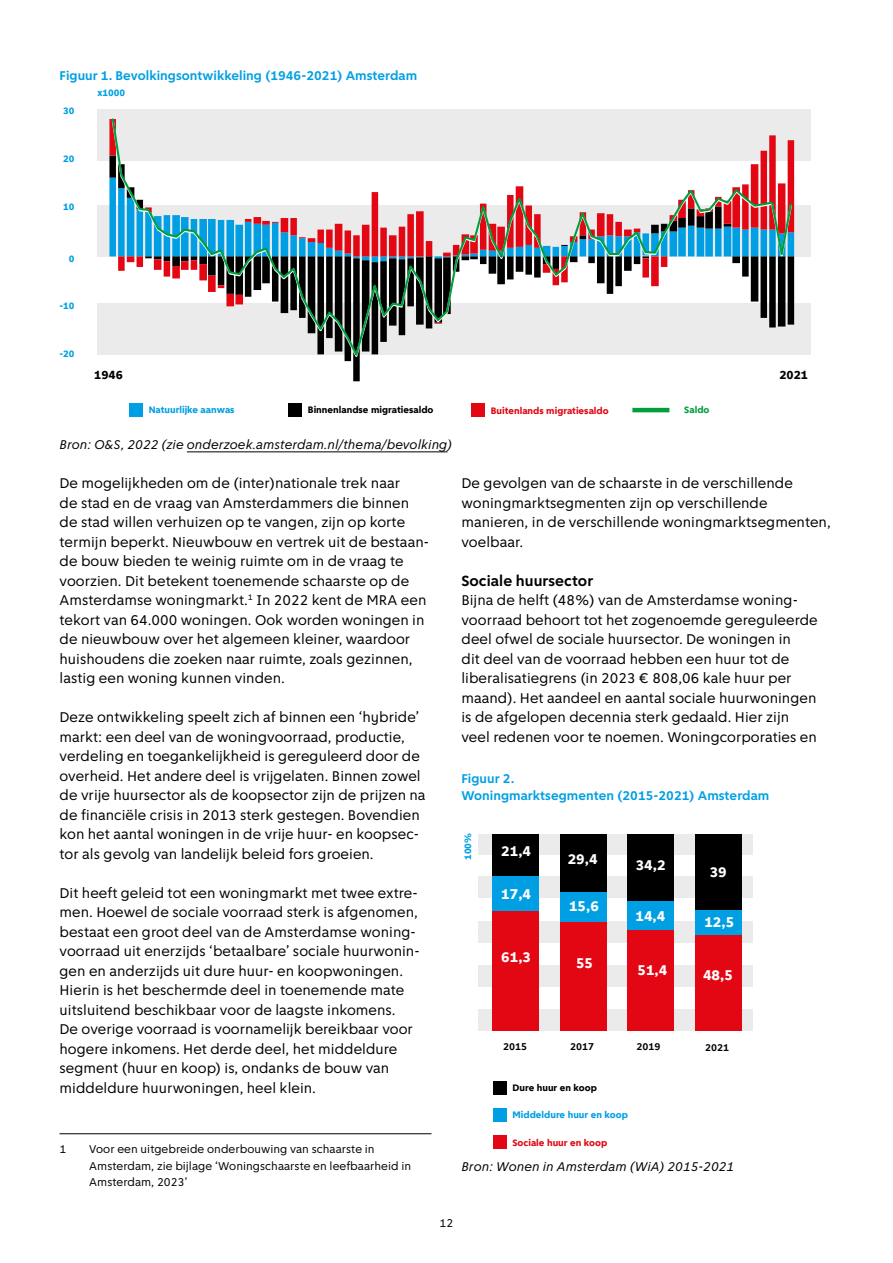
<style>
.page{position:relative;width:893px;height:1263px;background:#fff}
.page>*{position:absolute;margin:0;border:0;box-sizing:border-box;transform-origin:0 0}
.H3_subparagraafkopje{font:700 15.75px "Amsterdam Sans";color:#000}
.platte_tekst{font:15px/19.5px "Amsterdam Sans";color:#000}
.t1{font:800 14.85px "Amsterdam Sans";color:#fff}
.t2{font:700 13.5px/17.5px "Amsterdam Sans";color:#009fe3}
.t3{font:italic 13.5px "Amsterdam Sans";color:#000}
.t4{font:800 12.6px "Amsterdam Sans";color:#000}
.Voettekst{font:12px/16.5px "Amsterdam Sans";color:#000}
.t5{font:700 10.5px "Amsterdam Sans";color:#000}
.t6{font:800 9.9px "Amsterdam Sans";color:#009fe3}
.t7{font:800 9.9px "Amsterdam Sans";color:#e30613}
.t8{font:800 9.9px "Amsterdam Sans";color:#000}
.t9{font:800 9.9px "Amsterdam Sans";color:#009e3d}
</style>
<div class="page">
<div style="left:97px;top:303px;width:713px;height:51px;background:#ebebeb"></div>
<div style="left:97px;top:206px;width:713px;height:51px;background:#ebebeb"></div>
<div style="left:97px;top:109px;width:713px;height:51px;background:#ebebeb"></div>
<div style="left:288px;top:403px;width:14px;height:14px;background:#000"></div>
<div style="left:471px;top:404px;width:14px;height:13px;background:#e30613"></div>
<div style="left:129px;top:403px;width:14px;height:14px;background:#009fe3"></div>
<hr style="left:632px;top:408px;width:37px;height:4px;background:#009e3d">
<svg style="left:110px;top:118px;width:683px;height:242px"></svg>
<hr style="left:187px;top:452px;width:260px;height:1px;background:#000">
<hr style="left:60px;top:1133px;width:371px;height:1px;background:#000">
<div style="left:478px;top:1009px;width:275px;height:22px;background:#ebebeb"></div>
<div style="left:478px;top:965px;width:275px;height:22px;background:#ebebeb"></div>
<div style="left:478px;top:921px;width:275px;height:22px;background:#ebebeb"></div>
<div style="left:478px;top:876px;width:275px;height:22px;background:#ebebeb"></div>
<div style="left:478px;top:832px;width:275px;height:22px;background:#ebebeb"></div>
<div style="left:695px;top:935px;width:46px;height:96px;background:#e30613"></div>
<div style="left:695px;top:910px;width:46px;height:25px;background:#009fe3"></div>
<div style="left:695px;top:833px;width:46px;height:77px;background:#000"></div>
<div style="left:560px;top:921px;width:46px;height:110px;background:#e30613"></div>
<div style="left:560px;top:891px;width:46px;height:30px;background:#009fe3"></div>
<div style="left:560px;top:833px;width:46px;height:58px;background:#000"></div>
<div style="left:492px;top:910px;width:47px;height:121px;background:#e30613"></div>
<div style="left:492px;top:875px;width:47px;height:36px;background:#009fe3"></div>
<div style="left:492px;top:833px;width:47px;height:42px;background:#000"></div>
<div style="left:627px;top:930px;width:47px;height:101px;background:#e30613"></div>
<div style="left:627px;top:901px;width:47px;height:29px;background:#009fe3"></div>
<div style="left:627px;top:833px;width:47px;height:68px;background:#000"></div>
<div style="left:493px;top:1135px;width:13px;height:14px;background:#e30613"></div>
<div style="left:493px;top:1108px;width:13px;height:14px;background:#009fe3"></div>
<div style="left:493px;top:1081px;width:13px;height:14px;background:#000"></div>
<div style="left:459px;top:807px;width:330px;height:26px;background:#fff"></div>
<p class="t2" style="left:60px;top:66px;width:359px">Figuur 1. Bevolkingsontwikkeling (1946-2021) Amsterdam</p>
<p class="t6" style="left:63px;top:105px;width:13px">30</p>
<p class="t6" style="left:63px;top:153px;width:13px">20</p>
<p class="t6" style="left:63px;top:201px;width:13px">10</p>
<p class="t6" style="left:69px;top:253px;width:7px">0</p>
<p class="t6" style="left:59px;top:300px;width:17px">-10</p>
<p class="t6" style="left:59px;top:348px;width:17px">-20</p>
<p class="t6" style="left:98px;top:86px;width:29px">x1000</p>
<p class="t4" style="left:94px;top:367px;width:30px">1946</p>
<p class="t4" style="left:779px;top:367px;width:30px">2021</p>
<p class="t6" style="left:149px;top:404px;width:87px">Natuurlijke aanwas</p>
<p class="t8" style="left:308px;top:404px;width:127px">Binnenlandse migratiesaldo</p>
<p class="t7" style="left:491px;top:404px;width:120px">Buitenlands migratiesaldo</p>
<p class="t9" style="left:684px;top:404px;width:27px">Saldo</p>
<p class="t3" style="left:60px;top:437px;width:394px">Bron: O&amp;S, 2022 (zie onderzoek.amsterdam.nl/thema/bevolking)</p>
<p class="platte_tekst" style="left:60px;top:473px;width:371px">De mogelijkheden om de (inter)nationale trek naar<br>de stad en de vraag van Amsterdammers die binnen de stad willen verhuizen op te vangen, zijn op korte termijn beperkt. Nieuwbouw en vertrek uit de bestaan&shy;de bouw bieden te weinig ruimte om in de vraag te voorzien. Dit betekent toenemende schaarste op de Amsterdamse woningmarkt.<sup>1</sup> In 2022 kent de MRA een tekort van 64.000 woningen. Ook worden woningen in de nieuwbouw over het algemeen kleiner, waardoor huishoudens die zoeken naar ruimte, zoals gezinnen, lastig een woning kunnen vinden.</p>
<p class="platte_tekst" style="left:60px;top:707px;width:368px">Deze ontwikkeling speelt zich af binnen een ‘hybride’ markt: een deel van de woningvoorraad, productie, verdeling en toegankelijkheid is gereguleerd door de overheid. Het andere deel is vrijgelaten. Binnen zowel de vrije huursector als de koopsector zijn de prijzen na de financiële crisis in 2013 sterk gestegen. Bovendien kon het aantal woningen in de vrije huur- en koopsec&shy;tor als gevolg van landelijk beleid fors groeien.</p>
<p class="platte_tekst" style="left:60px;top:883px;width:362px">Dit heeft geleid tot een woningmarkt met twee extre&shy;men. Hoewel de sociale voorraad sterk is afgenomen, bestaat een groot deel van de Amsterdamse woning&shy;voorraad uit enerzijds ‘betaalbare’ sociale huurwonin&shy;gen en anderzijds uit dure huur- en koopwoningen.<br>Hierin is het beschermde deel in toenemende mate uitsluitend beschikbaar voor de laagste inkomens.<br>De overige voorraad is voornamelijk bereikbaar voor hogere inkomens. Het derde deel, het middeldure segment (huur en koop) is, ondanks de bouw van middeldure huurwoningen, heel klein.</p>
<p class="Voettekst" style="left:60px;top:1141px;width:8px">1</p>
<p class="Voettekst" style="left:89px;top:1141px;width:323px">Voor een uitgebreide onderbouwing van schaarste in<br>Amsterdam, zie bijlage ‘Woningschaarste en leefbaarheid in<br>Amsterdam, 2023’</p>
<p class="platte_tekst" style="left:461px;top:473px;width:371px">De gevolgen van de schaarste in de verschillende woningmarktsegmenten zijn op verschillende manieren, in de verschillende woningmarktsegmenten, voelbaar.</p>
<p class="H3_subparagraafkopje" style="left:461px;top:571px;width:133px">Sociale huursector</p>
<p class="platte_tekst" style="left:461px;top:590px;width:358px">Bijna de helft (48%) van de Amsterdamse woning&shy;voorraad behoort tot het zogenoemde gereguleerde deel ofwel de sociale huursector. De woningen in<br>dit deel van de voorraad hebben een huur tot de liberalisatiegrens (in 2023 € 808,06 kale huur per maand). Het aandeel en aantal sociale huurwoningen is de afgelopen decennia sterk gedaald. Hier zijn veel redenen voor te noemen. Woningcorporaties en</p>
<p class="t2" style="left:461px;top:769px;width:309px">Figuur 2.<br>Woningmarktsegmenten (2015-2021) Amsterdam</p>
<p class="t6" style="left:462px;top:860px;width:28px;rotate:-90deg">100%</p>
<p class="t1" style="left:501px;top:843px;width:31px">21,4</p>
<p class="t1" style="left:501px;top:885px;width:31px">17,4</p>
<p class="t1" style="left:568px;top:850px;width:31px">29,4</p>
<p class="t1" style="left:569px;top:897px;width:31px">15,6</p>
<p class="t1" style="left:501px;top:948px;width:31px">61,3</p>
<p class="t1" style="left:576px;top:955px;width:19px">55</p>
<p class="t1" style="left:636px;top:857px;width:31px">34,2</p>
<p class="t1" style="left:635px;top:908px;width:31px">14,4</p>
<p class="t1" style="left:710px;top:863px;width:19px">39</p>
<p class="t1" style="left:704px;top:913px;width:31px">12,5</p>
<p class="t1" style="left:637px;top:961px;width:31px">51,4</p>
<p class="t1" style="left:703px;top:966px;width:31px">48,5</p>
<p class="t5" style="left:503px;top:1040px;width:26px">2015</p>
<p class="t5" style="left:570px;top:1040px;width:26px">2017</p>
<p class="t5" style="left:637px;top:1040px;width:26px">2019</p>
<p class="t5" style="left:705px;top:1041px;width:26px">2021</p>
<p class="t8" style="left:512px;top:1082px;width:86px">Dure huur en koop</p>
<p class="t6" style="left:512px;top:1109px;width:117px">Middeldure huur en koop</p>
<p class="t7" style="left:512px;top:1136px;width:96px">Sociale huur en koop</p>
<p class="t3" style="left:461px;top:1159px;width:274px">Bron: Wonen in Amsterdam (WiA) 2015-2021</p>
<p class="Voettekst" style="left:440px;top:1215px;width:15px">12</p>
</div>
